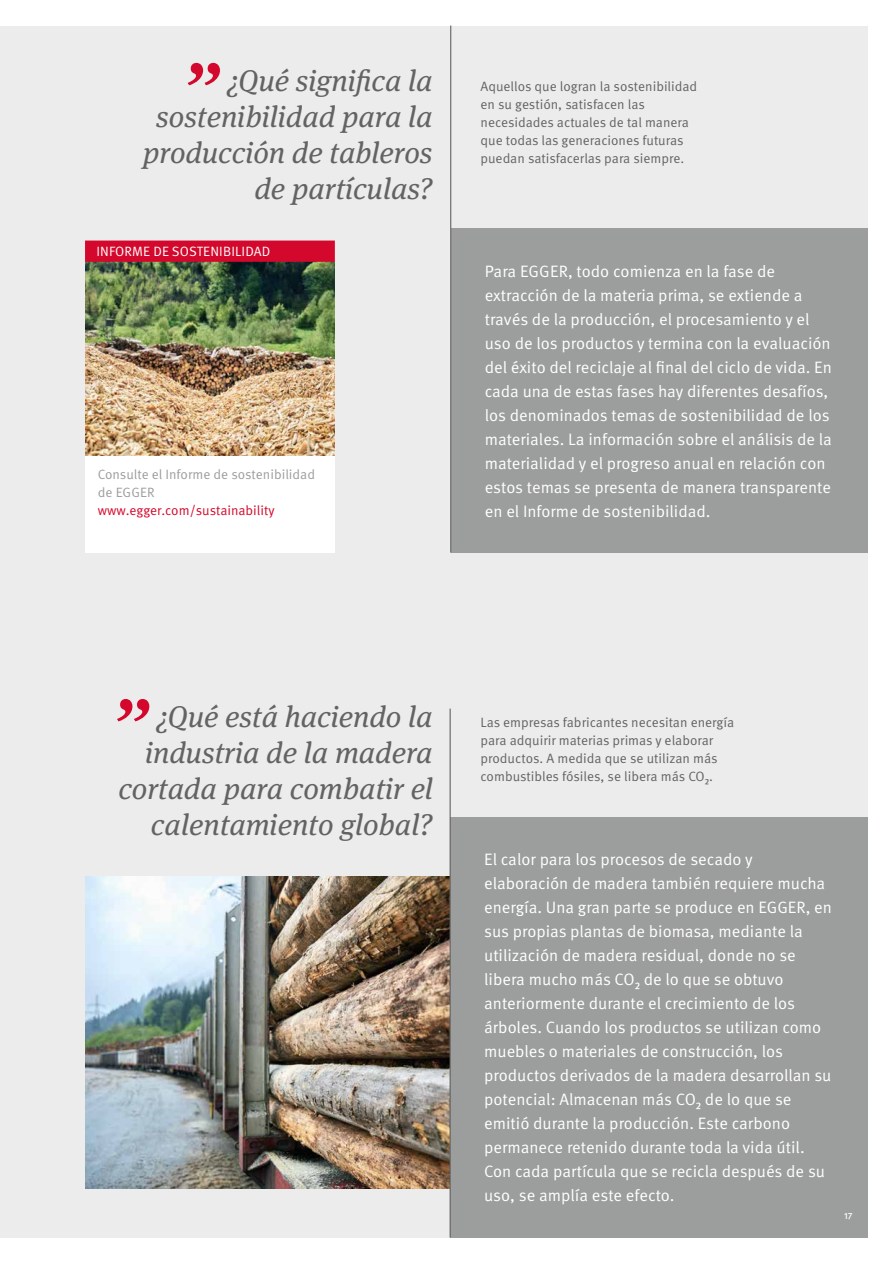
<style>
.page{position:relative;width:893px;height:1263px;background:#fff}
.page>*{position:absolute;margin:0;border:0;box-sizing:border-box;transform-origin:0 0}
.t1{font:italic 30px/36px "Meta Serif Pro";color:#636362;text-align:right}
.t2{font:16.5px/24px "Meta Pro";color:#fff}
.t3{font:13.5px/18px "Meta Pro";color:#636362}
.t4{font:13.5px/18px "Meta Pro";color:#9c9d9d}
.t5{font:13.5px "Meta Pro";letter-spacing:-.005em;color:#d4082c}
.t6{font:13.5px "Meta Pro";letter-spacing:.01em;color:#fff}
.t7{font:500 9px "Meta Pro";color:#fff}
</style>
<div class="page">
<div style="left:0;top:26px;width:867px;height:1211px;background:#ececed"></div>
<img style="left:85px;top:877px;width:365px;height:312px">
<img style="left:85px;top:262px;width:250px;height:195px">
<div style="left:451px;top:229px;width:416px;height:324px;background:#9c9d9d"></div>
<div style="left:450px;top:817px;width:417px;height:420px;background:#9c9d9d"></div>
<svg style="left:117px;top:699px;width:32px;height:22px"></svg>
<svg style="left:188px;top:63px;width:32px;height:22px"></svg>
<div style="left:85px;top:241px;width:250px;height:21px;background:#d4082c"></div>
<div style="left:85px;top:457px;width:250px;height:96px;background:#fff"></div>
<hr style="left:450px;top:26px;width:1px;height:527px;background:#636362">
<hr style="left:450px;top:709px;width:1px;height:528px;background:#636362">
<h1 class="t1" style="left:143px;top:61px;width:291px">¿Qué significa la sostenibilidad para la producción de tableros de partículas?</h1>
<p class="t6" style="left:97px;top:243px;width:175px">INFORME DE SOSTENIBILIDAD</p>
<p class="t4" style="left:98px;top:465px;width:219px">Consulte el Informe de sostenibilidad de EGGER</p>
<p class="t5" style="left:98px;top:502px;width:178px">www.egger.com/sustainability</p>
<p class="t3" style="left:480px;top:77px;width:218px">Aquellos que logran la sostenibilidad en su gestión, satisfacen las necesidades actuales de tal manera que todas las generaciones futuras puedan satisfacerlas para siempre.</p>
<p class="t2" style="left:485px;top:259px;width:349px">Para EGGER, todo comienza en la fase de extracción de la materia prima, se extiende a través de la producción, el procesamiento y el uso de los productos y termina con la evaluación del éxito del reciclaje al final del ciclo de vida. En cada una de estas fases hay diferentes desafíos, los denominados temas de sostenibilidad de los materiales. La información sobre el análisis de la materialidad y el progreso anual en relación con estos temas se presenta de manera transparente en el Informe de sostenibilidad.</p>
<h1 class="t1" style="left:118px;top:697px;width:316px">¿Qué está haciendo la industria de la madera cortada para combatir el calentamiento global?</h1>
<p class="t3" style="left:480px;top:713px;width:255px">Las empresas fabricantes necesitan energía para adquirir materias primas y elaborar productos. A medida que se utilizan más combustibles fósiles, se libera más CO₂.</p>
<p class="t2" style="left:484px;top:847px;width:349px">El calor para los procesos de secado y elaboración de madera también requiere mucha energía. Una gran parte se produce en EGGER, en sus propias plantas de biomasa, mediante la utilización de madera residual, donde no se libera mucho más CO₂ de lo que se obtuvo anteriormente durante el crecimiento de los árboles. Cuando los productos se utilizan como muebles o materiales de construcción, los productos derivados de la madera desarrollan su potencial: Almacenan más CO₂ de lo que se emitió durante la producción. Este carbono permanece retenido durante toda la vida útil.<br>Con cada partícula que se recicla después de su uso, se amplía este efecto.</p>
<p class="t7" style="left:844px;top:1210px;width:10px">17</p>
</div>
